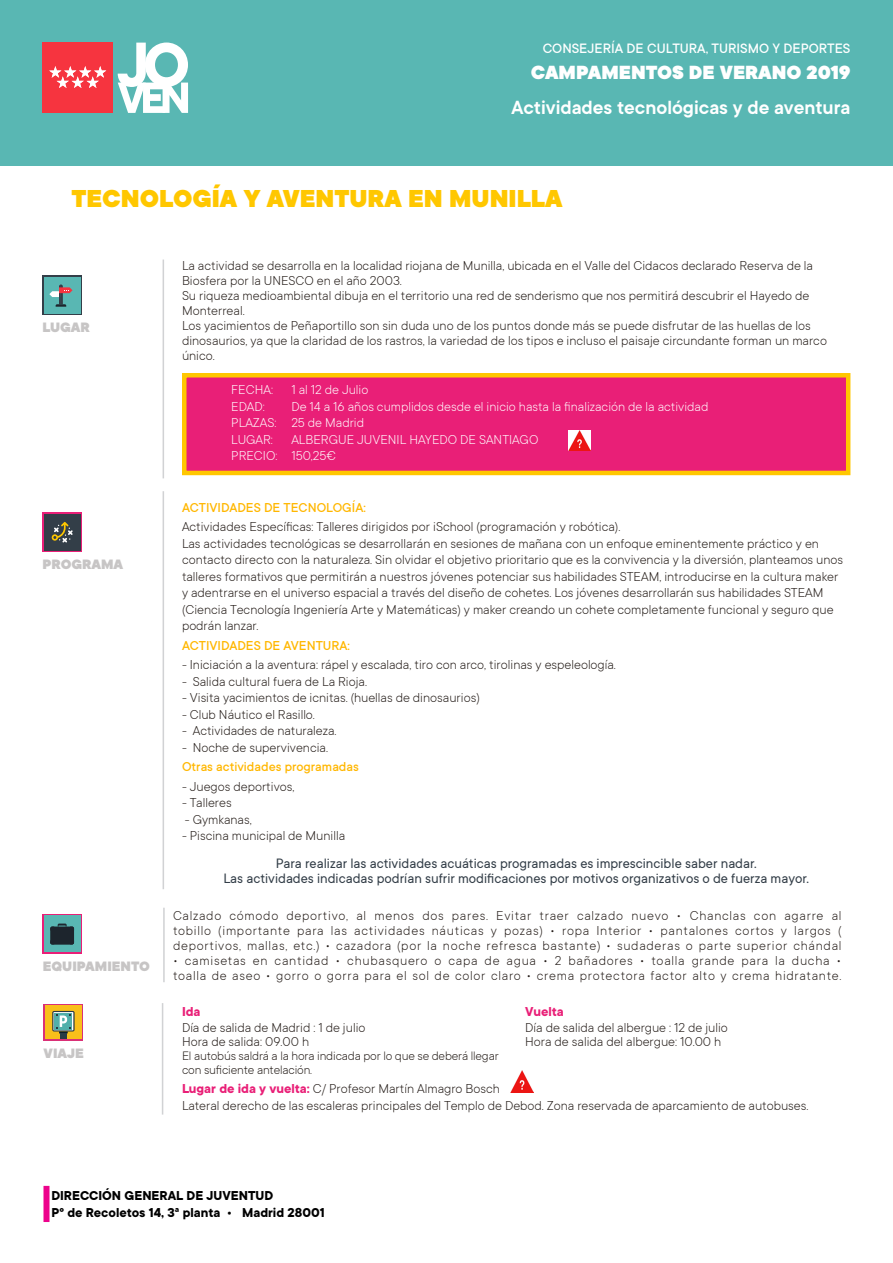
<style>
.page{position:relative;width:893px;height:1263px;background:#fff}
.page>*{position:absolute;margin:0;border:0;box-sizing:border-box;transform-origin:0 0}
.t1{font:900 27px "TT Commons";color:#ffc700}
.t2{font:600 21px "TT Commons";color:#fff}
.t3{font:900 21px "TT Commons";color:#fff}
.t4{font:15px "TT Commons";color:#333e48}
.t5{font:500 15px "TT Commons";color:#fff}
.t6{font:900 15px "TT Commons";color:#c7c5c5}
.t7{font:300 14.25px/15px "TT Commons";color:#211915}
.t8{font:300 14.25px/15px "TT Commons";letter-spacing:.05em;color:#211915}
.t9{font:300 14.25px "TT Commons";color:#fff}
.t10{font:500 14.25px "TT Commons";color:#ffb700}
.t11{font:700 14.25px "TT Commons";color:#000}
.t12{font:700 14.25px "TT Commons";color:#e91f77}
.t13{font:300 13.5px "TT Commons";letter-spacing:-.01em;color:#211915}
.s1{font-weight:700;color:#e91f77}
</style>
<div class="page">
<div style="left:0;top:0;width:893px;height:166px;background:#59b7b3"></div>
<div style="left:182px;top:373px;width:668px;height:102px;background:#e91f77;border:4px solid #ffc700"></div>
<div style="left:43px;top:275px;width:39px;height:40px;background:linear-gradient(to right,#59b7b3,#59b7b3)"></div>
<div style="left:44px;top:277px;width:36px;height:36px;background:#59b7b3"></div>
<svg style="left:49px;top:284px;width:24px;height:23px"></svg>
<div style="left:43px;top:1186px;width:6px;height:36px;background:#ed028c"></div>
<div style="left:43px;top:1004px;width:40px;height:36px;background:linear-gradient(to bottom,#f9bf1a,#f9bf1a)"></div>
<div style="left:45px;top:1005px;width:36px;height:34px;background:#f9bf1a"></div>
<div style="left:52px;top:1011px;width:23px;height:20px;background:#737e85;border-radius:2px"></div>
<div style="left:53px;top:1012px;width:20px;height:18px;background:#51afaa"></div>
<svg style="left:56px;top:1014px;width:15px;height:25px"></svg>
<img style="left:568px;top:430px;width:22px;height:20px">
<hr style="left:163px;top:260px;width:1px;height:218px;background:#d1d2d4">
<hr style="left:163px;top:491px;width:1px;height:398px;background:#d1d2d4">
<div style="left:43px;top:512px;width:39px;height:40px;background:linear-gradient(to right,#333e48,#333e48)"></div>
<div style="left:44px;top:514px;width:36px;height:36px;background:#333e48"></div>
<svg style="left:52px;top:522px;width:21px;height:20px"></svg>
<div style="left:43px;top:914px;width:39px;height:39px;background:#59b7b3"></div>
<svg style="left:50px;top:923px;width:24px;height:21px"></svg>
<hr style="left:163px;top:908px;width:2px;height:74px;background:#d1d2d4">
<hr style="left:162px;top:1003px;width:1px;height:111px;background:#d1d2d4">
<img style="left:510px;top:1071px;width:24px;height:21px">
<div style="left:43px;top:43px;width:70px;height:70px;background:#f6343f"></div>
<svg style="left:118px;top:43px;width:70px;height:70px"></svg>
<svg style="left:49px;top:66px;width:57px;height:22px"></svg>
<p class="t5" style="left:543px;top:40px;width:309px">CONSEJERÍA DE CULTURA, TURISMO Y DEPORTES</p>
<p class="t3" style="left:531px;top:61px;width:321px">CAMPAMENTOS DE VERANO 2019</p>
<p class="t2" style="left:511px;top:95px;width:341px">Actividades tecnológicas y de aventura</p>
<p class="t1" style="left:72px;top:183px;width:492px">TECNOLOGÍA Y AVENTURA EN MUNILLA</p>
<p class="t6" style="left:43px;top:319px;width:49px">LUGAR</p>
<p class="t6" style="left:43px;top:556px;width:82px">PROGRAMA</p>
<p class="t6" style="left:43px;top:958px;width:109px">EQUIPAMIENTO</p>
<p class="t6" style="left:44px;top:1044px;width:42px">VIAJE</p>
<p class="t7" style="left:182px;top:258px;width:632px">La actividad se desarrolla en la localidad riojana de Munilla, ubicada en el Valle del Cidacos declarado Reserva de la<br>Biosfera por la UNESCO en el año 2003.</p>
<p class="t7" style="left:182px;top:288px;width:629px">Su riqueza medioambiental dibuja en el territorio una red de senderismo que nos permitirá descubrir el Hayedo de<br>Monterreal.</p>
<p class="t7" style="left:182px;top:318px;width:646px">Los yacimientos de Peñaportillo son sin duda uno de los puntos donde más se puede disfrutar de las huellas de los dinosaurios, ya que la claridad de los rastros, la variedad de los tipos e incluso el paisaje circundante forman un marco único.</p>
<p class="t9" style="left:231px;top:382px;width:43px">FECHA:</p>
<p class="t9" style="left:291px;top:382px;width:79px">1 al 12 de Julio</p>
<p class="t9" style="left:231px;top:398px;width:35px">EDAD:</p>
<p class="t9" style="left:291px;top:398px;width:419px">De 14 a 16 años cumplidos desde el inicio hasta la finalización de la actividad</p>
<p class="t9" style="left:231px;top:415px;width:134px">PLAZAS: 25 de Madrid</p>
<p class="t9" style="left:231px;top:431px;width:43px">LUGAR:</p>
<p class="t9" style="left:291px;top:431px;width:249px">ALBERGUE JUVENIL HAYEDO DE SANTIAGO</p>
<p class="t9" style="left:231px;top:448px;width:106px">PRECIO: 150,25€</p>
<p class="t10" style="left:182px;top:499px;width:185px">ACTIVIDADES DE TECNOLOGÍA:</p>
<p class="t7" style="left:182px;top:519px;width:440px">Actividades Específicas: Talleres dirigidos por iSchool (programación y robótica).</p>
<p class="t7" style="left:182px;top:535px;width:663px;line-height:16.5px">Las actividades tecnológicas se desarrollarán en sesiones de mañana con un enfoque eminentemente práctico y en contacto directo con la naturaleza. Sin olvidar el objetivo prioritario que es la convivencia y la diversión, planteamos unos talleres formativos que permitirán a nuestros jóvenes potenciar sus habilidades STEAM, introducirse en la cultura maker y adentrarse en el universo espacial a través del diseño de cohetes. Los jóvenes desarrollarán sus habilidades STEAM (Ciencia Tecnología Ingeniería Arte y Matemáticas) y maker creando un cohete completamente funcional y seguro que podrán lanzar.</p>
<p class="t10" style="left:182px;top:637px;width:169px">ACTIVIDADES DE AVENTURA:</p>
<p class="t7" style="left:182px;top:657px;width:435px">- Iniciación a la aventura: rápel y escalada, tiro con arco, tirolinas y espeleología.</p>
<p class="t7" style="left:182px;top:674px;width:187px">- Salida cultural fuera de La Rioja.</p>
<p class="t7" style="left:182px;top:690px;width:299px">- Visita yacimientos de icnitas. (huellas de dinosaurios)</p>
<p class="t7" style="left:182px;top:707px;width:134px">- Club Náutico el Rasillo.</p>
<p class="t7" style="left:182px;top:723px;width:156px">- Actividades de naturaleza.</p>
<p class="t7" style="left:182px;top:740px;width:148px">- Noche de supervivencia.</p>
<p class="t10" style="left:182px;top:759px;width:178px">Otras actividades programadas</p>
<p class="t7" style="left:182px;top:779px;width:114px">- Juegos deportivos,</p>
<p class="t7" style="left:182px;top:795px;width:51px">- Talleres</p>
<p class="t7" style="left:185px;top:812px;width:68px">- Gymkanas,</p>
<p class="t7" style="left:182px;top:828px;width:165px">- Piscina municipal de Munilla</p>
<p class="t4" style="left:276px;top:856px;width:483px">Para realizar las actividades acuáticas programadas es imprescincible saber nadar.</p>
<p class="t4" style="left:223px;top:871px;width:587px">Las actividades indicadas podrían sufrir modificaciones por motivos organizativos o de fuerza mayor.</p>
<p class="t7" style="left:173px;top:908px;width:670px;text-align:justify">Calzado cómodo deportivo, al menos dos pares. Evitar traer calzado nuevo • Chanclas con agarre al tobillo (importante para las actividades náuticas y pozas) • ropa Interior • pantalones cortos y largos ( deportivos, mallas, etc.) • cazadora (por la noche refresca bastante) • sudaderas o parte superior chándal</p>
<p class="t8" style="left:173px;top:953px;width:670px">• camisetas en cantidad • chubasquero o capa de agua • 2 bañadores • toalla grande para la ducha • toalla de aseo • gorro o gorra para el sol de color claro • crema protectora factor alto y crema hidratante.</p>
<p class="t12" style="left:182px;top:1003px;width:20px">Ida</p>
<p class="t7" style="left:182px;top:1020px;width:185px">Día de salida de Madrid : 1 de julio</p>
<p class="t7" style="left:182px;top:1034px;width:129px">Hora de salida: 09.00 h</p>
<p class="t12" style="left:525px;top:1003px;width:40px">Vuelta</p>
<p class="t7" style="left:525px;top:1020px;width:204px">Día de salida del albergue : 12 de julio</p>
<p class="t7" style="left:525px;top:1034px;width:198px">Hora de salida del albergue: 10.00 h</p>
<p class="t13" style="left:182px;top:1049px;width:318px">El autobús saldrá a la hora indicada por lo que se deberá llegar</p>
<p class="t13" style="left:182px;top:1062px;width:132px">con suficiente antelación.</p>
<p class="t7" style="left:182px;top:1081px;width:319px"><span class="s1">Lugar de ida y vuelta:</span> C/ Profesor Martín Almagro Bosch</p>
<p class="t7" style="left:182px;top:1098px;width:628px">Lateral derecho de las escaleras principales del Templo de Debod. Zona reservada de aparcamiento de autobuses.</p>
<p class="t11" style="left:51px;top:1188px;width:223px">DIRECCIÓN GENERAL DE JUVENTUD</p>
<p class="t11" style="left:51px;top:1205px;width:275px">Pº de Recoletos 14, 3ª planta • Madrid 28001</p>
</div>
